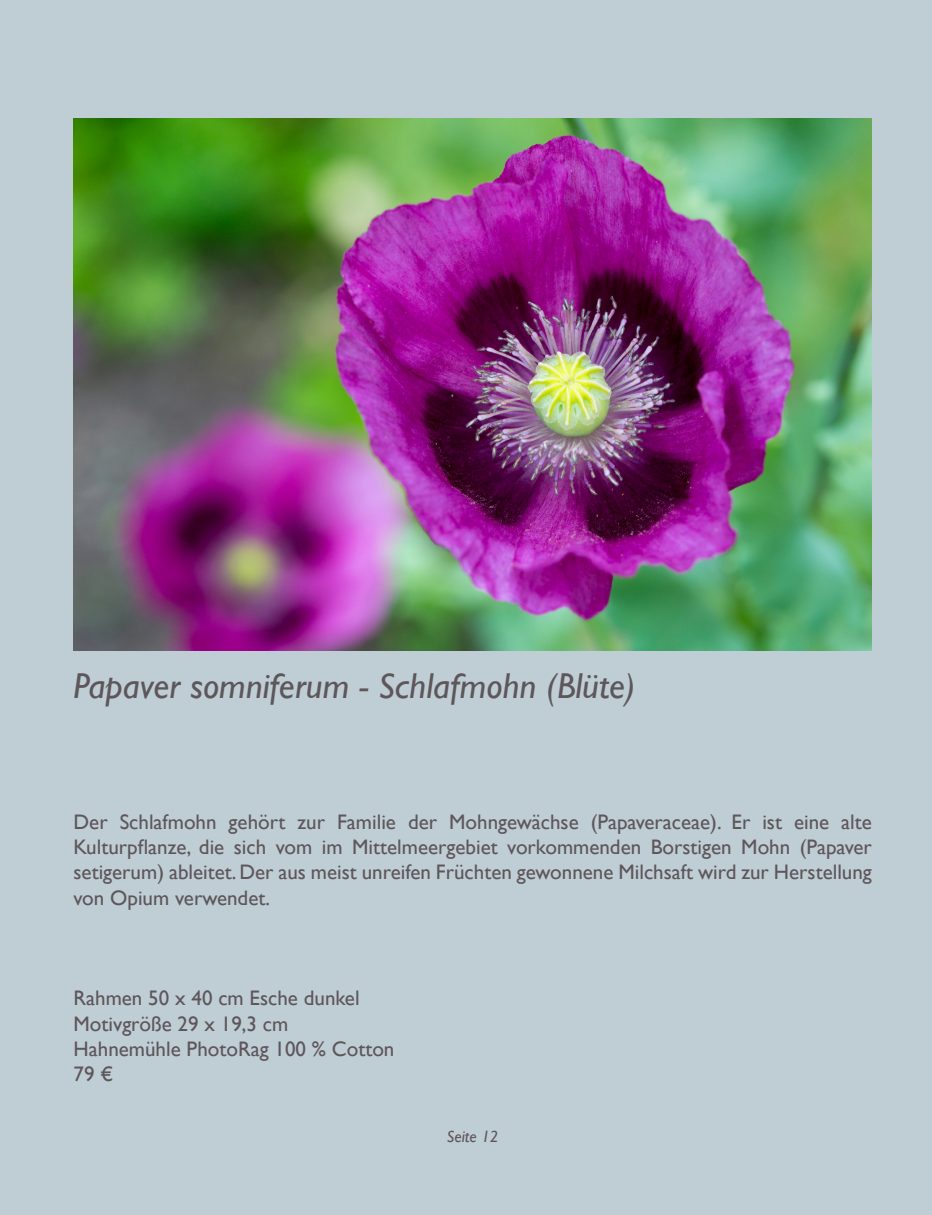
<style>
.page{position:relative;width:932px;height:1215px;background:#bfcdd4}
.page>*{position:absolute;margin:0;border:0;box-sizing:border-box;transform-origin:0 0}
.t1{font:italic 36px "Gill Sans";color:#5d565b}
.t2{font:21px/25.2px "Gill Sans";color:#5d565b;text-align:justify}
.t3{font:italic 16.5px "Gill Sans";color:#5d565b}
</style>
<div class="page">
<img style="left:74px;top:118px;width:797px;height:532px">
<h1 class="t1" style="left:74px;top:666px;width:563px">Papaver somniferum - Schlafmohn (Blüte)</h1>
<p class="t2" style="left:74px;top:809px;width:799px">Der Schlafmohn gehört zur Familie der Mohngewächse (Papaveraceae). Er ist eine alte Kulturpflanze, die sich vom im Mittelmeergebiet vorkommenden Borstigen Mohn (Papaver setigerum) ableitet. Der aus meist unreifen Früchten gewonnene Milchsaft wird zur Herstellung von Opium verwendet.</p>
<p class="t2" style="left:74px;top:986px;width:322px;text-align:left">Rahmen 50 x 40 cm Esche dunkel<br>Motivgröße 29 x 19,3 cm<br>Hahnemühle PhotoRag 100 % Cotton<br>79 €</p>
<p class="t3" style="left:447px;top:1127px;width:53px">Seite 12</p>
</div>
